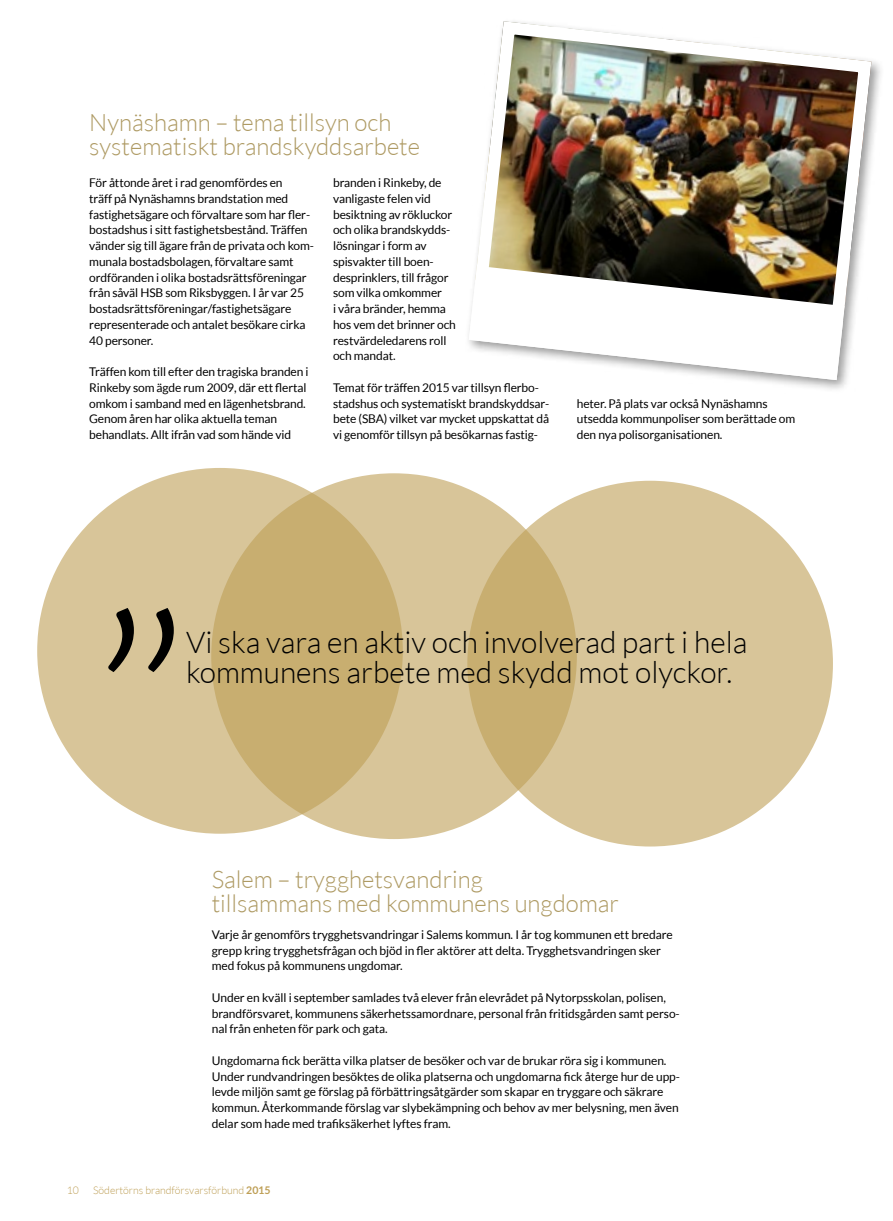
<style>
.page{position:relative;width:893px;height:1221px;background:#fff}
.page>*{position:absolute;margin:0;border:0;box-sizing:border-box;transform-origin:0 0}
.t1{font:300 297px "Lato";color:#000}
.t2{font:300 30px/30px "Lato";color:#000}
.t3{font:300 24px/24px "Lato";color:#ae9a63}
.t4{font:12px/15.8px "Lato";letter-spacing:-.01em;color:#000}
.t5{font:300 10.5px "Lato";color:#be9f56}
.s1{font-weight:700}
</style>
<div class="page">
<div style="left:211px;top:473px;width:366px;height:366px;background:#d8c599;border-radius:50%"></div>
<svg style="left:37px;top:468px;width:366px;height:365px;background:#d1bb87"></svg>
<svg style="left:467px;top:480px;width:366px;height:366px;background:#d5c091"></svg>
<img style="left:468px;top:21px;width:410px;height:366px">
<svg style="left:469px;top:266px;width:376px;height:114px"></svg>
<h3 class="t3" style="left:89px;top:111px;width:332px">Nynäshamn – tema tillsyn och systematiskt brandskyddsarbete</h3>
<p class="t4" style="left:89px;top:175px;width:226px">För åttonde året i rad genomfördes en<br>träff på Nynäshamns brandstation med fastighetsägare och förvaltare som har fler&shy;bostadshus i sitt fastighetsbestånd. Träffen vänder sig till ägare från de privata och kom&shy;munala bostadsbolagen, förvaltare samt ordföranden i olika bostadsrättsföreningar från såväl HSB som Riksbyggen. I år var 25 bostadsrättsföreningar/fastighetsägare representerade och antalet besökare cirka 40 personer.</p>
<p class="t4" style="left:89px;top:364px;width:221px">Träffen kom till efter den tragiska branden i Rinkeby som ägde rum 2009, där ett flertal omkom i samband med en lägenhetsbrand.<br>Genom åren har olika aktuella teman behandlats. Allt ifrån vad som hände vid</p>
<p class="t4" style="left:333px;top:175px;width:124px">branden i Rinkeby, de vanligaste felen vid besiktning av rökluckor och olika brandskydds&shy;lösningar i form av spisvakter till boen&shy;desprinklers, till frågor som vilka omkommer<br>i våra bränder, hemma hos vem det brinner och restvärdeledarens roll och mandat.</p>
<p class="t4" style="left:333px;top:379px;width:218px">Temat för träffen 2015 var tillsyn flerbo&shy;stadshus och systematiskt brandskyddsar&shy;bete (SBA) vilket var mycket uppskattat då vi genomför tillsyn på besökarnas fastig-</p>
<p class="t4" style="left:577px;top:395px;width:220px">heter. På plats var också Nynäshamns utsedda kommunpoliser som berättade om den nya polisorganisationen.</p>
<h1 class="t1" style="left:92px;top:561px;width:100px">”</h1>
<h2 class="t2" style="left:186px;top:627px;width:563px">Vi ska vara en aktiv och involverad part i hela kommunens arbete med skydd mot olyckor.</h2>
<h3 class="t3" style="left:212px;top:867px;width:409px">Salem – trygghetsvandring<br>tillsammans med kommunens ungdomar</h3>
<p class="t4" style="left:212px;top:926px;width:462px">Varje år genomförs trygghetsvandringar i Salems kommun. I år tog kommunen ett bredare grepp kring trygghetsfrågan och bjöd in fler aktörer att delta. Trygghetsvandringen sker med fokus på kommunens ungdomar.</p>
<p class="t4" style="left:212px;top:989px;width:470px">Under en kväll i september samlades två elever från elevrådet på Nytorpsskolan, polisen, brandförsvaret, kommunens säkerhetssamordnare, personal från fritidsgården samt perso&shy;nal från enheten för park och gata.</p>
<p class="t4" style="left:212px;top:1052px;width:470px">Ungdomarna fick berätta vilka platser de besöker och var de brukar röra sig i kommunen.<br>Under rundvandringen besöktes de olika platserna och ungdomarna fick återge hur de upp&shy;levde miljön samt ge förslag på förbättringsåtgärder som skapar en tryggare och säkrare kommun. Återkommande förslag var slybekämpning och behov av mer belysning, men även delar som hade med trafiksäkerhet lyftes fram.</p>
<p class="t5" style="left:67px;top:1184px;width:14px">10</p>
<p class="t5" style="left:93px;top:1184px;width:179px">Södertörns brandförsvarsförbund <span class="s1">2015</span></p>
</div>
